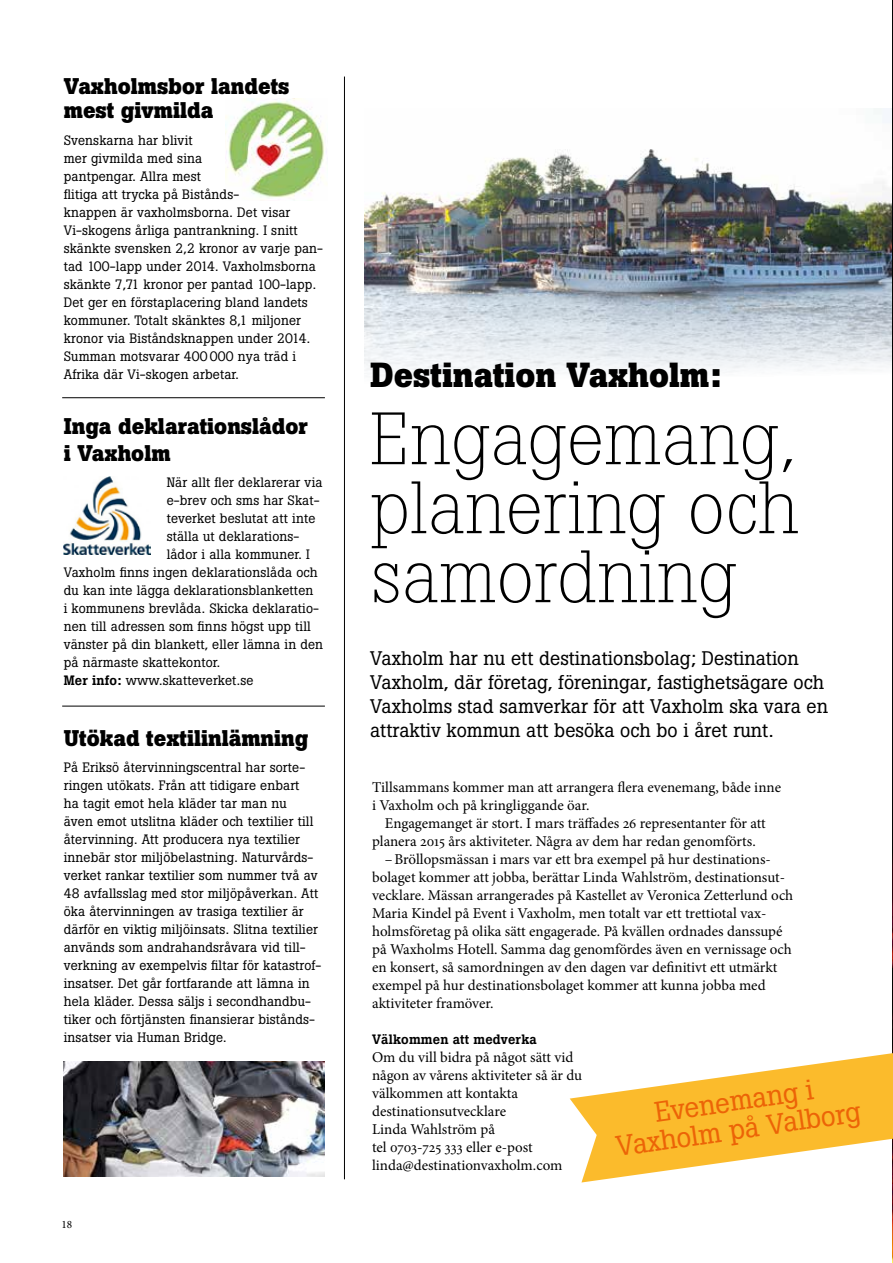
<style>
.page{position:relative;width:893px;height:1263px;background:#fff}
.page>*{position:absolute;margin:0;border:0;box-sizing:border-box;transform-origin:0 0}
.t1{font:300 73.35px/69px "Boton";color:#000;text-align:justify}
.t2{font:700 34.5px "Boton";color:#000}
.t3{font:28.2px/28.2px "Boton";color:#ec6407;text-align:center}
.t4{font:700 22.5px/27px "Boton";color:#000}
.t5{font:19.5px/24px "Boton";color:#000}
.t6{font:15px/18px "Minion Pro";letter-spacing:-.005em;color:#000}
.t7{font:13.5px/18px "Boton";letter-spacing:.01em;color:#000}
.t8{font:500 13.5px "Boton";letter-spacing:.01em;color:#000}
.t9{font:11.25px "Minion Pro";color:#000}
.s1{font-weight:500}
.s2{font-family:"Minion Regular SC"}
</style>
<div class="page">
<img style="left:226px;top:99px;width:101px;height:101px">
<img style="left:364px;top:108px;width:528px;height:268px">
<img style="left:892px;top:0;width:1px;height:1263px">
<hr style="left:344px;top:77px;width:1px;height:1102px;background:#000">
<hr style="left:62px;top:706px;width:263px;height:1px;background:#000">
<hr style="left:62px;top:397px;width:263px;height:1px;background:#000">
<svg style="left:570px;top:1053px;width:323px;height:129px"></svg>
<img style="left:64px;top:477px;width:87px;height:78px">
<img style="left:64px;top:1061px;width:260px;height:115px">
<h3 class="t4" style="left:64px;top:74px;width:227px;line-height:24px">Vaxholmsbor landets mest givmilda</h3>
<p class="t7" style="left:64px;top:131px;width:261px">Svenskarna har blivit<br>mer givmilda med sina<br>pantpengar. Allra mest<br>flitiga att trycka på Bistånds-<br>knappen är vaxholmsborna. Det visar Vi-skogens årliga pantrankning. I snitt skänkte svensken 2,2 kronor av varje pan&shy;tad 100-lapp under 2014. Vaxholmsborna skänkte 7,71 kronor per pantad 100-lapp.<br>Det ger en förstaplacering bland landets kommuner. Totalt skänktes 8,1 miljoner kronor via Biståndsknappen under 2014.<br>Summan motsvarar 400000 nya träd i Afrika där Vi-skogen arbetar.</p>
<h3 class="t4" style="left:64px;top:412px;width:246px">Inga deklarationslådor i Vaxholm</h3>
<p class="t7" style="left:167px;top:473px;width:157px">När allt fler deklarerar via</p>
<p class="t7" style="left:167px;top:491px;width:154px">e-brev och sms har Skat-</p>
<p class="t7" style="left:167px;top:509px;width:150px">teverket beslutat att inte</p>
<p class="t7" style="left:167px;top:527px;width:134px">ställa ut deklarations-</p>
<p class="t7" style="left:167px;top:545px;width:145px">lådor i alla kommuner. I</p>
<p class="t7" style="left:64px;top:563px;width:255px">Vaxholm finns ingen deklarationslåda och</p>
<p class="t7" style="left:64px;top:581px;width:251px">du kan inte lägga deklarationsblanketten</p>
<p class="t7" style="left:64px;top:599px;width:257px">i kommunens brevlåda. Skicka deklaratio-</p>
<p class="t7" style="left:64px;top:617px;width:248px">nen till adressen som finns högst upp till</p>
<p class="t7" style="left:64px;top:635px;width:261px">vänster på din blankett, eller lämna in den</p>
<p class="t7" style="left:64px;top:653px;width:158px">på närmaste skattekontor.</p>
<p class="t7" style="left:64px;top:671px;width:191px"><span class="s1">Mer info:</span> www.skatteverket.se</p>
<h3 class="t4" style="left:64px;top:725px;width:246px">Utökad textilinlämning</h3>
<p class="t7" style="left:64px;top:759px;width:258px">På Eriksö återvinningscentral har sorte&shy;ringen utökats. Från att tidigare enbart<br>ha tagit emot hela kläder tar man nu<br>även emot utslitna kläder och textilier till återvinning. Att producera nya textilier innebär stor miljöbelastning. Naturvårds&shy;verket rankar textilier som nummer två av 48 avfallsslag med stor miljöpåverkan. Att öka återvinningen av trasiga textilier är därför en viktig miljöinsats. Slitna textilier används som andrahandsråvara vid till&shy;verkning av exempelvis filtar för katastrof&shy;insatser. Det går fortfarande att lämna in hela kläder. Dessa säljs i secondhandbu&shy;tiker och förtjänsten finansierar bistånds&shy;insatser via Human Bridge.</p>
<p class="t9" style="left:62px;top:1217px;width:12px">18</p>
<h2 class="t2" style="left:370px;top:354px;width:353px">Destination Vaxholm:</h2>
<h1 class="t1" style="left:370px;top:404px;width:431px">Engagemang, planering och samordning</h1>
<h3 class="t5" style="left:370px;top:646px;width:459px">Vaxholm har nu ett destinationsbolag; Destination Vaxholm, där företag, föreningar, fastighetsägare och Vaxholms stad samverkar för att Vaxholm ska vara en attraktiv kommun att besöka och bo i året runt.</h3>
<p class="t6" style="left:372px;top:778px;width:410px">Tillsammans kommer man att arrangera flera evenemang, både inne i Vaxholm och på kringliggande öar.</p>
<p class="t6" style="left:385px;top:814px;width:383px">Engagemanget är stort. I mars träffades <span class="s2">26</span> representanter för att</p>
<p class="t6" style="left:372px;top:832px;width:385px">planera <span class="s2">2015</span> års aktiviteter. Några av dem har redan genomförts.</p>
<p class="t6" style="left:385px;top:850px;width:388px">–Bröllopsmässan i mars var ett bra exempel på hur destinations-</p>
<p class="t6" style="left:372px;top:868px;width:414px">bolaget kommer att jobba, berättar Linda Wahlström, destinationsut-</p>
<p class="t6" style="left:372px;top:886px;width:423px">vecklare. Mässan arrangerades på Kastellet av Veronica Zetterlund och</p>
<p class="t6" style="left:372px;top:904px;width:396px">Maria Kindel på Event i Vaxholm, men totalt var ett trettiotal vax-</p>
<p class="t6" style="left:372px;top:922px;width:412px">holmsföretag på olika sätt engagerade. På kvällen ordnades danssupé</p>
<p class="t6" style="left:372px;top:940px;width:421px">på Waxholms Hotell. Samma dag genomfördes även en vernissage och</p>
<p class="t6" style="left:372px;top:958px;width:407px">en konsert, så samordningen av den dagen var definitivt ett utmärkt</p>
<p class="t6" style="left:372px;top:976px;width:395px">exempel på hur destinationsbolaget kommer att kunna jobba med</p>
<p class="t6" style="left:372px;top:994px;width:123px">aktiviteter framöver.</p>
<p class="t8" style="left:372px;top:1031px;width:166px">Välkommen att medverka</p>
<p class="t6" style="left:372px;top:1048px;width:212px">Om du vill bidra på något sätt vid någon av vårens aktiviteter så är du välkommen att kontakta destinationsutvecklare<br>Linda Wahlström på<br>tel <span class="s2">0703-725 333</span> eller e-post linda@destinationvaxholm.com</p>
<h3 class="t3" style="left:610px;top:1104px;width:248px;rotate:-8deg">Evenemang i<br>Vaxholm på Valborg</h3>
</div>
